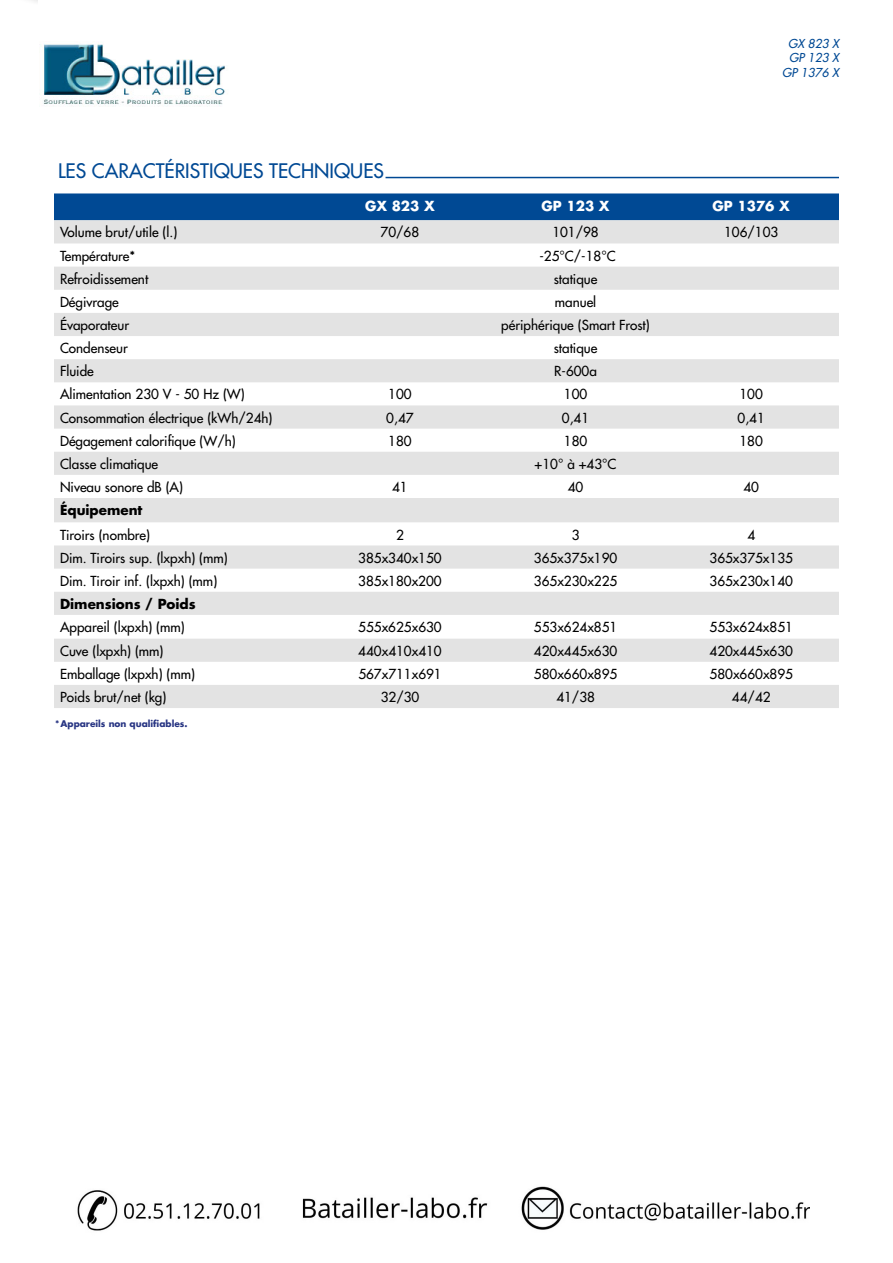
<style>
.page{position:relative;width:893px;height:1263px;background:#fff}
.page>*{position:absolute;margin:0;border:0;box-sizing:border-box;transform-origin:0 0}
.t1{font:500 19.5px "Futura Std";color:#004994}
.t2{font:500 13.5px "Futura Std";color:#000}
.t3{font:700 13.5px "Futura Std";color:#000}
.t4{font:700 13.5px "Futura Std";color:#fff}
.t5{font:italic 500 12px/14.4px "Futura Std";color:#004994;text-align:center}
.t6{font:700 9px "Futura Std";color:#283583}
</style>
<div class="page">
<div style="left:54px;top:193px;width:785px;height:27px;background:#004994"></div>
<svg style="left:54px;top:220px;width:785px;height:488px;fill:#e3e3e3"></svg>
<hr style="left:386px;top:177px;width:453px;height:1px;background:#004994">
<img style="left:43px;top:44px;width:182px;height:62px">
<img style="left:77px;top:1186px;width:733px;height:45px">
<h1 class="t1" style="left:58px;top:159px;width:327px">LES CARACTÉRISTIQUES TECHNIQUES</h1>
<p class="t5" style="left:782px;top:37px;width:58px">GX 823 X<br>GP 123 X<br>GP 1376 X</p>
<p class="t4" style="left:365px;top:197px;width:71px">GX 823 X</p>
<p class="t4" style="left:542px;top:197px;width:69px">GP 123 X</p>
<p class="t4" style="left:712px;top:197px;width:79px">GP 1376 X</p>
<p class="t2" style="left:60px;top:224px;width:119px">Volume brut/utile (l.)</p>
<p class="t2" style="left:381px;top:224px;width:40px">70/68</p>
<p class="t2" style="left:552px;top:224px;width:48px">101/98</p>
<p class="t2" style="left:724px;top:224px;width:56px">106/103</p>
<p class="t2" style="left:60px;top:247px;width:77px">Température*</p>
<p class="t2" style="left:539px;top:247px;width:78px">-25°C/-18°C</p>
<p class="t2" style="left:60px;top:270px;width:90px">Refroidissement</p>
<p class="t2" style="left:554px;top:270px;width:45px">statique</p>
<p class="t2" style="left:60px;top:293px;width:60px">Dégivrage</p>
<p class="t2" style="left:555px;top:293px;width:43px">manuel</p>
<p class="t2" style="left:60px;top:317px;width:71px">Évaporateur</p>
<p class="t2" style="left:501px;top:317px;width:150px">périphérique (Smart Frost)</p>
<p class="t2" style="left:60px;top:340px;width:69px">Condenseur</p>
<p class="t2" style="left:554px;top:340px;width:45px">statique</p>
<p class="t2" style="left:60px;top:363px;width:35px">Fluide</p>
<p class="t2" style="left:554px;top:363px;width:44px">R-600a</p>
<p class="t2" style="left:60px;top:386px;width:186px">Alimentation 230 V - 50 Hz (W)</p>
<p class="t2" style="left:388px;top:386px;width:25px">100</p>
<p class="t2" style="left:564px;top:386px;width:25px">100</p>
<p class="t2" style="left:739px;top:386px;width:25px">100</p>
<p class="t2" style="left:60px;top:409px;width:214px">Consommation électrique (kWh/24h)</p>
<p class="t2" style="left:386px;top:409px;width:29px">0,47</p>
<p class="t2" style="left:562px;top:409px;width:29px">0,41</p>
<p class="t2" style="left:737px;top:409px;width:29px">0,41</p>
<p class="t2" style="left:60px;top:432px;width:177px">Dégagement calorifique (W/h)</p>
<p class="t2" style="left:388px;top:432px;width:25px">180</p>
<p class="t2" style="left:564px;top:432px;width:25px">180</p>
<p class="t2" style="left:739px;top:432px;width:25px">180</p>
<p class="t2" style="left:60px;top:455px;width:100px">Classe climatique</p>
<p class="t2" style="left:535px;top:455px;width:83px">+10° à +43°C</p>
<p class="t2" style="left:60px;top:479px;width:124px">Niveau sonore dB (A)</p>
<p class="t2" style="left:392px;top:479px;width:17px">41</p>
<p class="t2" style="left:568px;top:479px;width:17px">40</p>
<p class="t2" style="left:743px;top:479px;width:17px">40</p>
<p class="t3" style="left:60px;top:501px;width:84px">Équipement</p>
<p class="t2" style="left:60px;top:526px;width:92px">Tiroirs (nombre)</p>
<p class="t2" style="left:396px;top:526px;width:9px">2</p>
<p class="t2" style="left:572px;top:526px;width:9px">3</p>
<p class="t2" style="left:747px;top:526px;width:9px">4</p>
<p class="t2" style="left:60px;top:549px;width:169px">Dim. Tiroirs sup. (lxpxh) (mm)</p>
<p class="t2" style="left:358px;top:549px;width:85px">385x340x150</p>
<p class="t2" style="left:534px;top:549px;width:85px">365x375x190</p>
<p class="t2" style="left:709px;top:549px;width:85px">365x375x135</p>
<p class="t2" style="left:60px;top:572px;width:159px">Dim. Tiroir inf. (lxpxh) (mm)</p>
<p class="t2" style="left:358px;top:572px;width:85px">385x180x200</p>
<p class="t2" style="left:534px;top:572px;width:85px">365x230x225</p>
<p class="t2" style="left:709px;top:572px;width:85px">365x230x140</p>
<p class="t3" style="left:60px;top:595px;width:137px">Dimensions / Poids</p>
<p class="t2" style="left:60px;top:619px;width:126px">Appareil (lxpxh) (mm)</p>
<p class="t2" style="left:358px;top:619px;width:85px">555x625x630</p>
<p class="t2" style="left:534px;top:619px;width:85px">553x624x851</p>
<p class="t2" style="left:709px;top:619px;width:85px">553x624x851</p>
<p class="t2" style="left:60px;top:642px;width:105px">Cuve (lxpxh) (mm)</p>
<p class="t2" style="left:358px;top:642px;width:85px">440x410x410</p>
<p class="t2" style="left:534px;top:642px;width:85px">420x445x630</p>
<p class="t2" style="left:710px;top:642px;width:85px">420x445x630</p>
<p class="t2" style="left:60px;top:665px;width:137px">Emballage (lxpxh) (mm)</p>
<p class="t2" style="left:358px;top:665px;width:85px">567x711x691</p>
<p class="t2" style="left:534px;top:665px;width:85px">580x660x895</p>
<p class="t2" style="left:710px;top:665px;width:85px">580x660x895</p>
<p class="t2" style="left:60px;top:689px;width:108px">Poids brut/net (kg)</p>
<p class="t2" style="left:381px;top:689px;width:40px">32/30</p>
<p class="t2" style="left:556px;top:689px;width:40px">41/38</p>
<p class="t2" style="left:732px;top:689px;width:40px">44/42</p>
<p class="t6" style="left:55px;top:718px;width:134px">*Appareils non qualifiables.</p>
</div>
